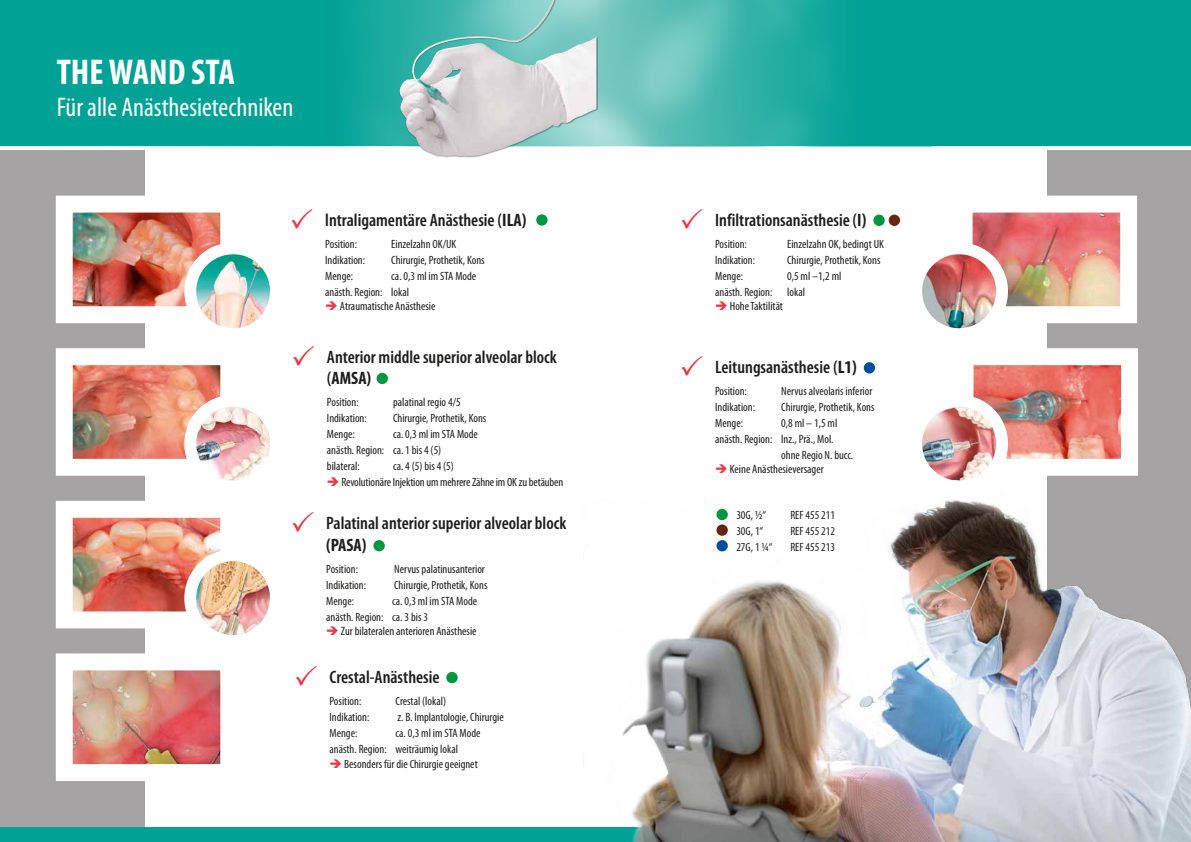
<style>
.page{position:relative;width:1191px;height:842px;background:#fff}
.page>*{position:absolute;margin:0;border:0;box-sizing:border-box;transform-origin:0 0}
.t1{font:700 condensed 36px "Myriad Pro";color:#fff}
.t2{font:condensed 27px "Myriad Pro";color:#fff}
.t3{font:600 condensed 18px/21.6px "Myriad Pro";color:#1d1d1b}
.t4{font:700 condensed 18px "Myriad Pro";color:#1d1d1b}
.t5{font:condensed 12px/16px "Myriad Pro";color:#1d1d1b}
.s1{font-weight:700}
.s2{color:#e83947}
</style>
<div class="page">
<div style="left:1047px;top:150px;width:144px;height:692px;background:#a5a3a4"></div>
<div style="left:0;top:150px;width:145px;height:692px;background:#a5a3a4"></div>
<div style="left:0;top:828px;width:1191px;height:14px;background:#00a295"></div>
<div style="left:0;top:0;width:595px;height:146px;background:#00a295"></div>
<svg style="left:598px;top:0;width:593px;height:146px;background:#1eaba0"></svg>
<img style="left:74px;top:214px;width:145px;height:91px">
<div style="left:56px;top:196px;width:181px;height:127px;border:17px solid #fff"></div>
<img style="left:973px;top:214px;width:146px;height:91px">
<div style="left:955px;top:196px;width:182px;height:127px;border:17px solid #fff"></div>
<img style="left:74px;top:366px;width:145px;height:92px">
<div style="left:56px;top:348px;width:181px;height:128px;border:17px solid #fff"></div>
<img style="left:974px;top:366px;width:146px;height:92px">
<div style="left:956px;top:348px;width:182px;height:128px;border:17px solid #fff"></div>
<img style="left:74px;top:519px;width:145px;height:91px">
<div style="left:56px;top:501px;width:181px;height:127px;border:17px solid #fff"></div>
<img style="left:74px;top:671px;width:145px;height:92px">
<div style="left:56px;top:653px;width:181px;height:128px;border:17px solid #fff"></div>
<img style="left:583px;top:500px;width:608px;height:342px">
<img style="left:398px;top:0;width:198px;height:157px">
<img style="left:190px;top:249px;width:79px;height:78px">
<div style="left:184px;top:242px;width:98px;height:98px;border:12px solid #fff;border-radius:50%"></div>
<img style="left:923px;top:248px;width:79px;height:79px">
<div style="left:910px;top:242px;width:98px;height:98px;border:12px solid #fff;border-radius:50%"></div>
<img style="left:190px;top:401px;width:86px;height:85px;border-radius:43px">
<div style="left:184px;top:395px;width:98px;height:97px;border:12px solid #fff;border-radius:50%"></div>
<img style="left:923px;top:403px;width:79px;height:76px">
<div style="left:910px;top:395px;width:98px;height:97px;border:12px solid #fff;border-radius:50%"></div>
<img style="left:190px;top:555px;width:86px;height:86px;border-radius:43px">
<div style="left:184px;top:549px;width:98px;height:98px;border:12px solid #fff;border-radius:50%"></div>
<div style="left:536px;top:214px;width:11px;height:12px;background:#009641;border-radius:50%"></div>
<div style="left:376px;top:373px;width:12px;height:11px;background:#009641;border-radius:50%"></div>
<div style="left:373px;top:540px;width:12px;height:11px;background:#009641;border-radius:50%"></div>
<div style="left:446px;top:672px;width:12px;height:11px;background:#009641;border-radius:50%"></div>
<div style="left:888px;top:215px;width:12px;height:11px;background:#67240f;border-radius:50%"></div>
<div style="left:863px;top:362px;width:12px;height:11px;background:#004f9f;border-radius:50%"></div>
<div style="left:873px;top:215px;width:11px;height:11px;background:#009641;border-radius:50%"></div>
<div style="left:716px;top:524px;width:12px;height:12px;background:#67240f;border-radius:50%"></div>
<div style="left:716px;top:540px;width:12px;height:11px;background:#004f9f;border-radius:50%"></div>
<div style="left:716px;top:509px;width:12px;height:11px;background:#009641;border-radius:50%"></div>
<h1 class="t1" style="left:57px;top:52px;width:180px">THE WAND STA</h1>
<h2 class="t2" style="left:57px;top:91px;width:238px">Für alle Anästhesietechniken</h2>
<h3 class="t3" style="left:325px;top:209px;width:203px">lntraligamentäre Anästhesie (<span class="s1">ILA)</span></h3>
<p class="t5" style="left:325px;top:235px;width:33px">Position:</p>
<p class="t5" style="left:391px;top:235px;width:67px">Einzelzahn OK/UK</p>
<p class="t5" style="left:325px;top:251px;width:41px">Indikation:</p>
<p class="t5" style="left:391px;top:251px;width:95px">Chirurgie, Prothetik, Kons</p>
<p class="t5" style="left:325px;top:267px;width:29px">Menge:</p>
<p class="t5" style="left:325px;top:267px;width:152px;text-indent:66px">ca. 0,3 ml im STA Mode anästh. Region: lokal</p>
<p class="t5" style="left:325px;top:298px;width:112px"><span class="s2">➔</span> Atraumatische Anästhesie</p>
<h3 class="t3" style="left:327px;top:346px;width:231px">Anterior middle superior alveolar block (<span class="s1">AMSA)</span></h3>
<p class="t5" style="left:327px;top:394px;width:33px">Position:</p>
<p class="t5" style="left:393px;top:394px;width:69px">palatinal regio 4/5</p>
<p class="t5" style="left:327px;top:410px;width:41px">Indikation:</p>
<p class="t5" style="left:393px;top:410px;width:95px">Chirurgie, Prothetik, Kons</p>
<p class="t5" style="left:327px;top:426px;width:29px">Menge:</p>
<p class="t5" style="left:327px;top:426px;width:152px;text-indent:66px">ca. 0,3 ml im STA Mode anästh. Region: ca. 1 bis 4 (5)<br>bilateral:</p>
<p class="t5" style="left:393px;top:458px;width:62px">ca. 4 (5) bis 4 (5)</p>
<p class="t5" style="left:327px;top:474px;width:238px"><span class="s2">➔</span> Revolutionäre Injektion um mehrere Zähne im OK zu betäuben</p>
<h3 class="t3" style="left:326px;top:513px;width:242px">Palatinal anterior superior alveolar block</h3>
<h3 class="t4" style="left:326px;top:535px;width:42px">(PASA)</h3>
<p class="t5" style="left:326px;top:560px;width:33px">Position:</p>
<p class="t5" style="left:394px;top:560px;width:92px">Nervus palatinusanterior</p>
<p class="t5" style="left:326px;top:576px;width:41px">Indikation:</p>
<p class="t5" style="left:394px;top:576px;width:95px">Chirurgie, Prothetik, Kons</p>
<p class="t5" style="left:326px;top:592px;width:29px">Menge:</p>
<p class="t5" style="left:326px;top:592px;width:152px;text-indent:66px">ca. 0,3 ml im STA Mode anästh. Region: ca. 3 bis 3</p>
<p class="t5" style="left:326px;top:623px;width:152px"><span class="s2">➔</span> Zur bilateralen anterioren Anästhesie</p>
<h3 class="t3" style="left:329px;top:667px;width:112px">Crestal-Anästhesie</h3>
<p class="t5" style="left:329px;top:693px;width:33px">Position:</p>
<p class="t5" style="left:395px;top:693px;width:52px">Crestal (lokal)</p>
<p class="t5" style="left:329px;top:709px;width:41px">Indikation:</p>
<p class="t5" style="left:397px;top:709px;width:108px">z. B. lmplantologie, Chirurgie</p>
<p class="t5" style="left:329px;top:725px;width:29px">Menge:</p>
<p class="t5" style="left:329px;top:725px;width:152px;text-indent:66px">ca. 0,3 ml im STA Mode anästh. Region: weiträumig lokal</p>
<p class="t5" style="left:329px;top:755px;width:150px"><span class="s2">➔</span> Besonders für die Chirurgie geeignet</p>
<h3 class="t3" style="left:715px;top:209px;width:153px">Infiltrationsanästhesie (<span class="s1">I)</span></h3>
<p class="t5" style="left:715px;top:235px;width:33px">Position:</p>
<p class="t5" style="left:787px;top:235px;width:98px">Einzelzahn OK, bedingt UK</p>
<p class="t5" style="left:715px;top:251px;width:41px">Indikation:</p>
<p class="t5" style="left:787px;top:251px;width:95px">Chirurgie, Prothetik, Kons</p>
<p class="t5" style="left:715px;top:267px;width:29px">Menge:</p>
<p class="t5" style="left:715px;top:267px;width:128px;text-indent:72px">0,5 ml –1,2 ml anästh. Region: lokal</p>
<p class="t5" style="left:715px;top:298px;width:69px"><span class="s2">➔</span> Hohe Taktilität</p>
<h3 class="t3" style="left:715px;top:357px;width:143px">Leitungsanästhesie (<span class="s1">L1)</span></h3>
<p class="t5" style="left:715px;top:383px;width:33px">Position:</p>
<p class="t5" style="left:781px;top:383px;width:93px">Nervus alveolaris inferior</p>
<p class="t5" style="left:715px;top:399px;width:41px">Indikation:</p>
<p class="t5" style="left:781px;top:399px;width:95px">Chirurgie, Prothetik, Kons</p>
<p class="t5" style="left:715px;top:415px;width:29px">Menge:</p>
<p class="t5" style="left:781px;top:415px;width:58px">0,8 ml – 1,5 ml</p>
<p class="t5" style="left:715px;top:431px;width:120px">anästh. Region: lnz., Prä., Mol.</p>
<p class="t5" style="left:781px;top:447px;width:74px">ohne Regio N. bucc.</p>
<p class="t5" style="left:715px;top:461px;width:110px"><span class="s2">➔</span> Keine Anästhesieversager</p>
<p class="t5" style="left:736px;top:506px;width:31px">30G, ½“</p>
<p class="t5" style="left:790px;top:506px;width:46px">REF 455 211</p>
<p class="t5" style="left:736px;top:522px;width:28px">30G, 1“</p>
<p class="t5" style="left:790px;top:522px;width:46px">REF 455 212</p>
<p class="t5" style="left:736px;top:538px;width:38px">27G, 1 ¼“</p>
<p class="t5" style="left:790px;top:538px;width:46px">REF 455 213</p>
</div>
